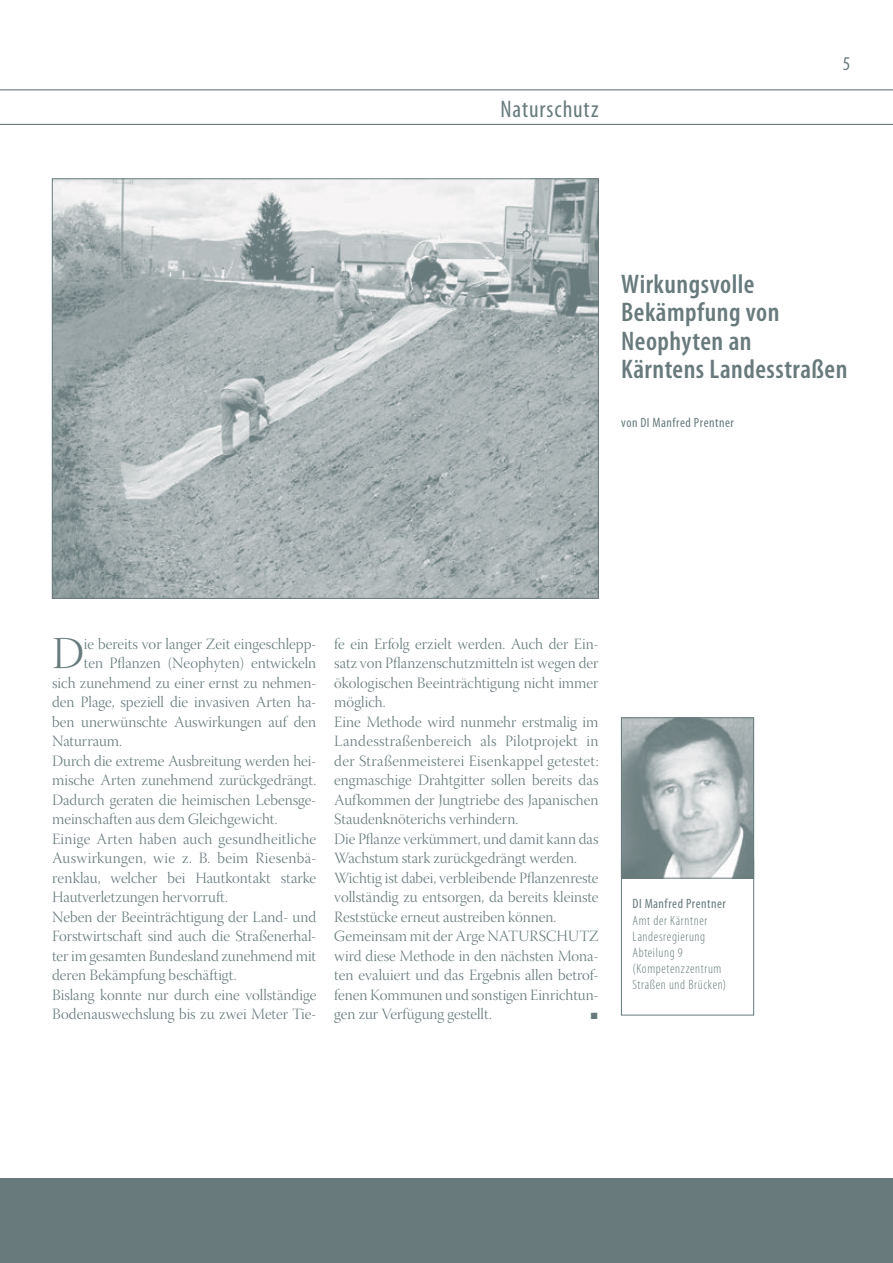
<style>
.page{position:relative;width:893px;height:1263px;background:#fff}
.page>*{position:absolute;margin:0;border:0;box-sizing:border-box;transform-origin:0 0}
.t1{font:45.15px "Warnock Pro Light Disp";color:#687a7c}
.t2{font:600 condensed 27px/28.5px "Myriad Pro";letter-spacing:.02em;color:#687a7c}
.t3{font:condensed 24px "Myriad Pro";letter-spacing:.04em;color:#687a7c}
.t4{font:condensed 19.5px "Myriad Pro";color:#687a7c}
.t5{font:15.6px/19.5px "Warnock Pro Light Disp";color:#687a7c}
.t6{font:15.6px "Warnock Pro Light Disp";letter-spacing:.02em;color:#687a7c}
.t7{font:300 condensed 13.5px/16.2px "Myriad Pro";letter-spacing:.045em;color:#687a7c}
.t8{font:condensed 13.5px "Myriad Pro";letter-spacing:.035em;color:#687a7c}
.t9{font:9px "Zapf Dingbats";color:#687a7c}
</style>
<div class="page">
<div style="left:0;top:1178px;width:893px;height:85px;background:#687a7c"></div>
<hr style="left:0;top:124px;width:893px;height:1px;background:#687a7c">
<hr style="left:0;top:89px;width:893px;height:1px;background:#687a7c">
<img style="left:54px;top:181px;width:542px;height:415px">
<div style="left:621px;top:859px;width:133px;height:156px;border:1px solid #687a7c"></div>
<img style="left:623px;top:720px;width:129px;height:156px">
<div style="left:621px;top:718px;width:133px;height:160px;border:1px solid #687a7c"></div>
<h3 class="t3" style="left:501px;top:94px;width:99px">Naturschutz</h3>
<p class="t4" style="left:843px;top:52px;width:9px">5</p>
<h2 class="t2" style="left:621px;top:269px;width:228px">Wirkungsvolle<br>Bekämpfung von<br>Neophyten an<br>Kärntens Landesstraßen</h2>
<p class="t8" style="left:621px;top:414px;width:114px">von DI Manfred Prentner</p>
<h1 class="t1" style="left:52px;top:629px;width:33px">D</h1>
<p class="t5" style="left:84px;top:635px;width:234px">ie bereits vor langer Zeit eingeschlepp-</p>
<p class="t5" style="left:84px;top:655px;width:234px">ten Pflanzen (Neophyten) entwickeln</p>
<p class="t5" style="left:52px;top:674px;width:266px">sich zunehmend zu einer ernst zu nehmen-</p>
<p class="t5" style="left:52px;top:694px;width:266px">den Plage, speziell die invasiven Arten ha-</p>
<p class="t5" style="left:52px;top:713px;width:266px">ben unerwünschte Auswirkungen auf den</p>
<p class="t5" style="left:52px;top:733px;width:71px">Naturraum.</p>
<p class="t5" style="left:52px;top:752px;width:266px">Durch die extreme Ausbreitung werden hei-</p>
<p class="t5" style="left:52px;top:772px;width:266px">mische Arten zunehmend zurückgedrängt.</p>
<p class="t5" style="left:52px;top:791px;width:266px">Dadurch geraten die heimischen Lebensge-</p>
<p class="t5" style="left:52px;top:811px;width:227px">meinschaften aus dem Gleichgewicht.</p>
<p class="t6" style="left:52px;top:830px;width:266px">Einige Arten haben auch gesundheitliche</p>
<p class="t6" style="left:52px;top:850px;width:266px">Auswirkungen, wie z. B. beim Riesenbä-</p>
<p class="t5" style="left:52px;top:869px;width:266px">renklau, welcher bei Hautkontakt starke</p>
<p class="t5" style="left:52px;top:889px;width:177px">Hautverletzungen hervorruft.</p>
<p class="t5" style="left:52px;top:908px;width:266px">Neben der Beeinträchtigung der Land- und</p>
<p class="t5" style="left:52px;top:928px;width:266px">Forstwirtschaft sind auch die Straßenerhal-</p>
<p class="t5" style="left:52px;top:947px;width:266px">ter im gesamten Bundesland zunehmend mit</p>
<p class="t5" style="left:52px;top:967px;width:186px">deren Bekämpfung beschäftigt.</p>
<p class="t5" style="left:52px;top:986px;width:266px">Bislang konnte nur durch eine vollständige</p>
<p class="t5" style="left:52px;top:1006px;width:266px">Bodenauswechslung bis zu zwei Meter Tie-</p>
<p class="t5" style="left:334px;top:635px;width:266px">fe ein Erfolg erzielt werden. Auch der Ein&shy;satz von Pflanzenschutzmitteln ist wegen der ökologischen Beeinträchtigung nicht immer möglich.<br>Eine Methode wird nunmehr erstmalig im Landesstraßenbereich als Pilotprojekt in der Straßenmeisterei Eisenkappel getestet: engmaschige Drahtgitter sollen bereits das Aufkommen der Jungtriebe des Japanischen Staudenknöterichs verhindern.<br>Die Pflanze verkümmert, und damit kann das Wachstum stark zurückgedrängt werden.<br>Wichtig ist dabei, verbleibende Pflanzenreste vollständig zu entsorgen, da bereits kleinste Reststücke erneut austreiben können.<br>Gemeinsam mit der Arge NATURSCHUTZ wird diese Methode in den nächsten Mona&shy;ten evaluiert und das Ergebnis allen betrof&shy;fenen Kommunen und sonstigen Einrichtun&shy;gen zur Verfügung gestellt.</p>
<p class="t9" style="left:591px;top:1012px;width:8px">■</p>
<p class="t8" style="left:633px;top:896px;width:95px">DI Manfred Prentner</p>
<p class="t7" style="left:633px;top:912px;width:95px">Amt der Kärntner<br>Landesregierung<br>Abteilung 9 (Kompetenzzentrum<br>Straßen und Brücken)</p>
</div>
